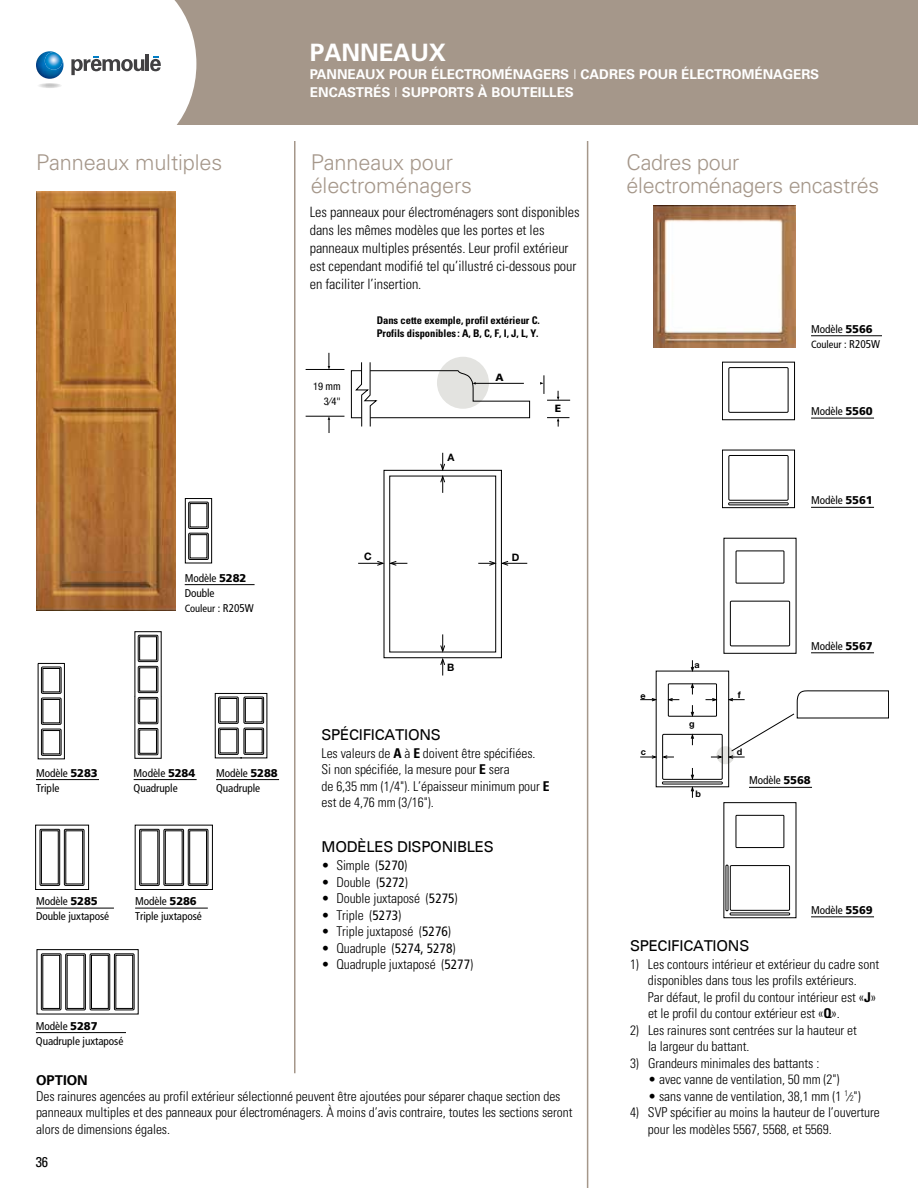
<style>
.page{position:relative;width:918px;height:1188px;background:#fff}
.page>*{position:absolute;margin:0;border:0;box-sizing:border-box;transform-origin:0 0}
.t1{font:700 24px "Univers";letter-spacing:-.005em;color:#fff}
.t2{font:300 21.75px/22.5px "Univers";letter-spacing:-.005em;color:#a5978a}
.t3{font:15px "Univers 55 Roman";letter-spacing:-.015em;color:#000}
.t4{font:300 condensed 14.25px/18px "Univers";letter-spacing:-.005em;color:#000}
.t5{font:condensed 14.25px "Univers";color:#000}
.t6{font:300 condensed 13.5px/16.5px "Univers";letter-spacing:-.005em;color:#000}
.t7{font:700 13.5px/18px "Univers";color:#fff}
.t8{font:700 13.5px "Univers";color:#000}
.t9{font:italic 12.15px "Univers";color:#000}
.t10{font:700 12px "Helvetica Neue";color:#000}
.t11{font:condensed 11.25px/15px "Frutiger";letter-spacing:-.005em;color:#000}
.t12{font:700 condensed 10.5px/12.9px "Univers";letter-spacing:-.005em;color:#000}
.t13{font:condensed 10.5px "Frutiger";letter-spacing:-.005em;color:#000}
.t14{font:condensed 10.5px/15px "Helvetica Neue";color:#000;text-align:right}
.t15{font:900 10.5px "Frutiger";color:#000}
.t16{font:700 10.2px "Helvetica Neue";color:#000}
.t17{font:700 9px "Helvetica Neue";color:#000}
.s1{font-weight:300}
.s2{font-weight:900;font-stretch:normal}
.s3{font-size:11.25px}
.s4{font-weight:700}
.s5{font-family:"Frutiger";font-weight:400}
.s6{font-size:12.15px}
.s7{font-size:8.1px}
</style>
<div class="page">
<div style="left:0;top:0;width:918px;height:124px;background:#a5978a"></div>
<div style="left:0;top:0;width:140px;height:128px;background:#fff"></div>
<svg style="left:63px;top:0;width:133px;height:125px"></svg>
<img style="left:36px;top:51px;width:27px;height:28px">
<img style="left:45px;top:52px;width:18px;height:18px">
<hr style="left:587px;top:141px;width:1px;height:1047px;background:#a5978a">
<hr style="left:294px;top:141px;width:2px;height:932px;background:#a5978a">
<hr style="left:185px;top:584px;width:70px;height:1px;background:#000">
<hr style="left:216px;top:779px;width:63px;height:1px;background:#000">
<hr style="left:36px;top:908px;width:78px;height:1px;background:#000">
<hr style="left:135px;top:908px;width:73px;height:1px;background:#000">
<hr style="left:36px;top:779px;width:63px;height:1px;background:#000">
<hr style="left:134px;top:779px;width:63px;height:1px;background:#000">
<div style="left:36px;top:191px;width:142px;height:424px;background:linear-gradient(to right,#fff,#fff)"></div>
<img style="left:36px;top:191px;width:139px;height:420px">
<div style="left:437px;top:357px;width:52px;height:52px;background:#e3e3e0;border-radius:50%"></div>
<div style="left:351px;top:370px;width:11px;height:48px;border:1px solid #000"></div>
<div style="left:383px;top:470px;width:119px;height:188px;border:1px solid #000"></div>
<svg style="left:440px;top:634px;width:5px;height:42px"></svg>
<svg style="left:358px;top:561px;width:49px;height:5px"></svg>
<svg style="left:440px;top:453px;width:5px;height:40px"></svg>
<svg style="left:478px;top:561px;width:49px;height:5px"></svg>
<div style="left:389px;top:476px;width:107px;height:176px;border:1px solid #000"></div>
<hr style="left:306px;top:416px;width:38px;height:1px;background:#000">
<hr style="left:306px;top:369px;width:38px;height:1px;background:#000">
<svg style="left:328px;top:353px;width:2px;height:16px"></svg>
<svg style="left:328px;top:416px;width:2px;height:17px"></svg>
<svg style="left:547px;top:417px;width:22px;height:10px"></svg>
<img style="left:653px;top:206px;width:142px;height:142px">
<hr style="left:811px;top:335px;width:71px;height:1px;background:#000">
<svg style="left:355px;top:362px;width:175px;height:64px"></svg>
<svg style="left:540px;top:375px;width:30px;height:26px"></svg>
<svg style="left:722px;top:362px;width:73px;height:146px"></svg>
<svg style="left:723px;top:537px;width:74px;height:117px"></svg>
<hr style="left:811px;top:418px;width:63px;height:1px;background:#000">
<hr style="left:811px;top:507px;width:63px;height:1px;background:#000">
<hr style="left:811px;top:652px;width:63px;height:1px;background:#000">
<svg style="left:184px;top:498px;width:29px;height:66px"></svg>
<svg style="left:134px;top:824px;width:79px;height:66px"></svg>
<svg style="left:37px;top:662px;width:28px;height:98px"></svg>
<svg style="left:134px;top:631px;width:28px;height:128px"></svg>
<svg style="left:214px;top:692px;width:54px;height:67px"></svg>
<svg style="left:640px;top:660px;width:249px;height:258px"></svg>
<hr style="left:36px;top:1032px;width:90px;height:1px;background:#000">
<svg style="left:36px;top:949px;width:103px;height:65px"></svg>
<svg style="left:96px;top:594px;width:4px;height:3px"></svg>
<svg style="left:35px;top:824px;width:55px;height:66px"></svg>
<svg style="left:96px;top:461px;width:4px;height:3px"></svg>
<h1 class="t1" style="left:310px;top:39px;width:138px">PANNEAUX</h1>
<p class="t7" style="left:310px;top:66px;width:511px">PANNEAUX POUR ÉLECTROMÉNAGERS <span class="s1">I</span> CADRES POUR ÉLECTROMÉNAGERS<br>ENCASTRÉS <span class="s1">I</span> SUPPORTS À BOUTEILLES</p>
<h2 class="t2" style="left:36px;top:151px;width:188px">Panneaux multiples</h2>
<h2 class="t2" style="left:311px;top:151px;width:163px">Panneaux pour électroménagers</h2>
<h2 class="t2" style="left:627px;top:151px;width:254px">Cadres pour électroménagers encastrés</h2>
<p class="t4" style="left:310px;top:203px;width:271px">Les panneaux pour électroménagers sont disponibles dans les mêmes modèles que les portes et les panneaux multiples présentés. Leur profil extérieur est cependant modifié tel qu’illustré ci-dessous pour en faciliter l’insertion.</p>
<p class="t10" style="left:405px;top:239px;width:15px">45</p>
<p class="t14" style="left:313px;top:379px;width:29px">19 mm<br>3⁄4"</p>
<p class="t12" style="left:377px;top:314px;width:165px">Dans cette exemple, profil extérieur C.<br>Profils disponibles : A, B, C, F, I, J, L, Y.</p>
<p class="t15" style="left:496px;top:371px;width:10px">A</p>
<p class="t15" style="left:555px;top:402px;width:8px">E</p>
<p class="t16" style="left:447px;top:451px;width:9px">A</p>
<p class="t11" style="left:185px;top:570px;width:63px">Modèle <span class="s2">5282<br></span>Double</p>
<p class="t13" style="left:185px;top:602px;width:71px">Couleur : <span class="s3">R205W</span></p>
<p class="t11" style="left:36px;top:765px;width:63px">Modèle <span class="s2">5283<br></span>Triple</p>
<p class="t11" style="left:134px;top:765px;width:63px">Modèle <span class="s2">5284<br></span>Quadruple</p>
<p class="t11" style="left:216px;top:765px;width:63px">Modèle <span class="s2">5288<br></span>Quadruple</p>
<p class="t11" style="left:36px;top:894px;width:75px">Modèle <span class="s2">5285<br></span>Double juxtaposé</p>
<p class="t11" style="left:135px;top:894px;width:68px">Modèle <span class="s2">5286<br></span>Triple juxtaposé</p>
<p class="t11" style="left:36px;top:1018px;width:89px">Modèle <span class="s2">5287<br></span>Quadruple juxtaposé</p>
<p class="t16" style="left:364px;top:550px;width:9px">C</p>
<p class="t16" style="left:512px;top:551px;width:9px">D</p>
<p class="t16" style="left:447px;top:661px;width:9px">B</p>
<p class="t3" style="left:322px;top:726px;width:121px">SPÉCIFICATIONS</p>
<p class="t6" style="left:322px;top:745px;width:229px">Les valeurs de <span class="s4">A</span> à <span class="s4">E</span> doivent être spécifiées.<br>Si non spécifiée, la mesure pour <span class="s4">E</span> sera<br>de 6,35 mm (1/4"). L’épaisseur minimum pour <span class="s4">E </span>est de 4,76 mm (3/16").</p>
<p class="t3" style="left:322px;top:838px;width:174px">MODÈLES DISPONIBLES</p>
<p class="t6" style="left:322px;top:857px;width:87px">• Simple (<span class="s5">5270</span>)</p>
<p class="t6" style="left:322px;top:874px;width:88px">• Double (<span class="s5">5272</span>)</p>
<p class="t6" style="left:322px;top:890px;width:138px">• Double juxtaposé (<span class="s5">5275</span>)</p>
<p class="t6" style="left:322px;top:907px;width:81px">• Triple (<span class="s5">5273</span>)</p>
<p class="t6" style="left:322px;top:923px;width:131px">• Triple juxtaposé (<span class="s5">5276</span>)</p>
<p class="t6" style="left:322px;top:940px;width:135px">• Quadruple (<span class="s5">5274, 5278</span>)</p>
<p class="t6" style="left:322px;top:956px;width:153px">• Quadruple juxtaposé (<span class="s5">5277</span>)</p>
<p class="t8" style="left:36px;top:1072px;width:53px">OPTION</p>
<p class="t6" style="left:36px;top:1088px;width:538px">Des rainures agencées au profil extérieur sélectionné peuvent être ajoutées pour séparer chaque section des panneaux multiples et des panneaux pour électroménagers. À moins d’avis contraire, toutes les sections seront alors de dimensions égales.</p>
<p class="t5" style="left:36px;top:1153px;width:14px">36</p>
<p class="t11" style="left:811px;top:322px;width:63px">Modèle <span class="s2">5566</span></p>
<p class="t13" style="left:811px;top:338px;width:71px">Couleur : <span class="s3">R205W</span></p>
<p class="t11" style="left:811px;top:404px;width:63px">Modèle <span class="s2">5560</span></p>
<p class="t9" style="left:840px;top:405px;width:44px">Radius:</p>
<p class="t11" style="left:811px;top:493px;width:63px">Modèle <span class="s2">5561</span></p>
<p class="t17" style="left:695px;top:659px;width:7px">a</p>
<p class="t17" style="left:640px;top:690px;width:7px">e</p>
<p class="t17" style="left:738px;top:689px;width:5px">f</p>
<p class="t17" style="left:641px;top:747px;width:7px">c</p>
<p class="t17" style="left:689px;top:718px;width:7px">g</p>
<p class="t17" style="left:737px;top:746px;width:7px">d</p>
<p class="t11" style="left:811px;top:639px;width:63px">Modèle <span class="s2">5567</span></p>
<p class="t17" style="left:695px;top:788px;width:7px">b</p>
<p class="t11" style="left:749px;top:773px;width:63px">Modèle <span class="s2">5568</span></p>
<p class="t11" style="left:811px;top:903px;width:63px">Modèle <span class="s2">5569</span></p>
<p class="t3" style="left:630px;top:937px;width:121px">SPECIFICATIONS</p>
<p class="t6" style="left:648px;top:956px;width:233px;text-indent:-18px">1) Les contours intérieur et extérieur du cadre sont disponibles dans tous les profils extérieurs.<br>Par défaut, le profil du contour intérieur est «<span class="s4">J</span>» et le profil du contour extérieur est «<span class="s4">Q</span>».</p>
<p class="t6" style="left:648px;top:1022px;width:210px;text-indent:-18px">2) Les rainures sont centrées sur la hauteur et la largeur du battant.</p>
<p class="t6" style="left:630px;top:1055px;width:191px">3) Grandeurs minimales des battants :</p>
<p class="t6" style="left:648px;top:1071px;width:193px">• avec vanne de ventilation, 50 mm (2")</p>
<p class="t6" style="left:648px;top:1088px;width:214px">• sans vanne de ventilation, 38,1 mm (1 <sup>1</sup><span class="s6">⁄</span><span class="s7">2</span>")</p>
<p class="t6" style="left:648px;top:1105px;width:233px;text-indent:-18px">4) SVP spécifier au moins la hauteur de l’ouverture pour les modèles 5567, 5568, et 5569.</p>
</div>
